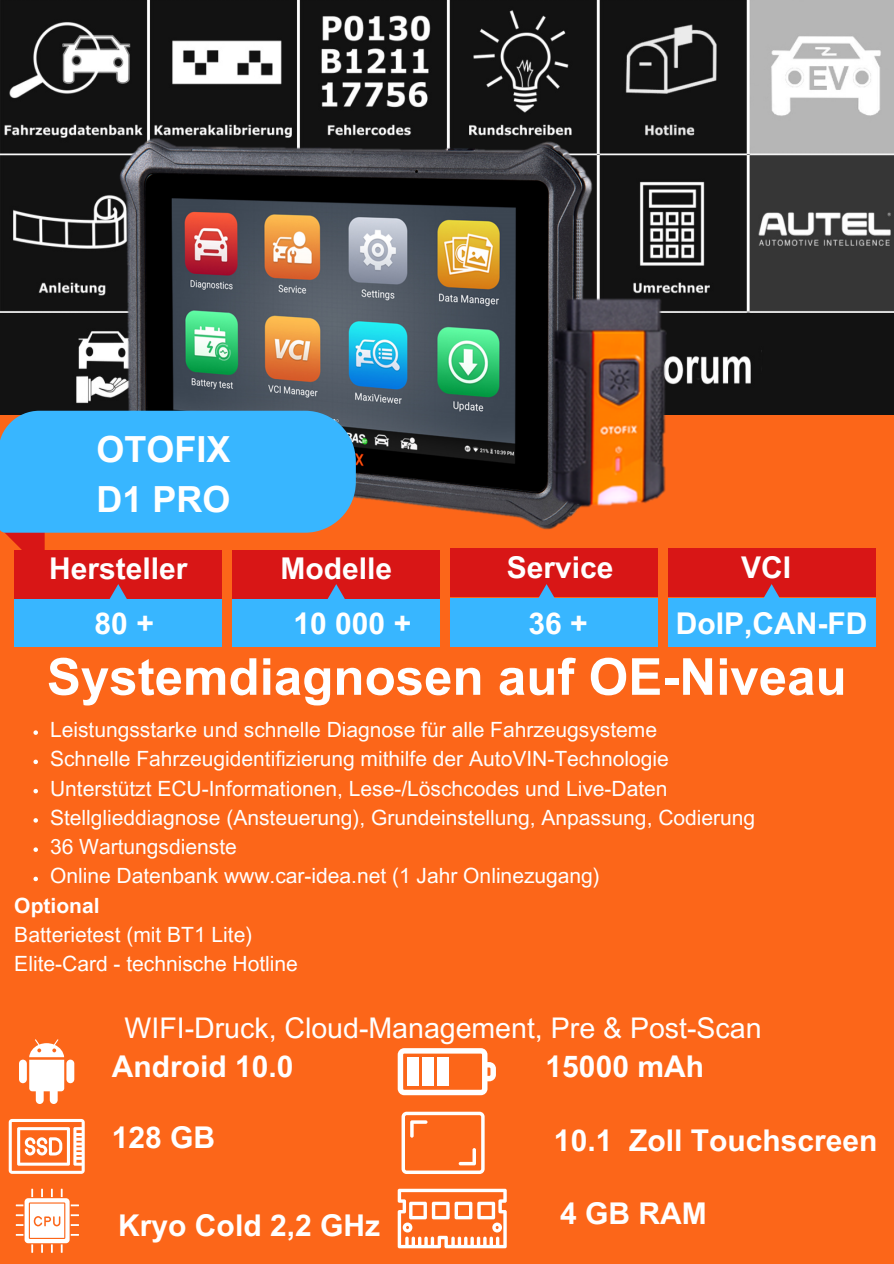
<style>
.page{position:relative;width:894px;height:1264px;background:#fff}
.page>*{position:absolute;margin:0;border:0;box-sizing:border-box;transform-origin:0 0}
.t1{font:700 51px "Arial MT Pro";color:#fff}
.t2{font:700 36px/49.5px "Arial MT Pro";color:#fff}
.t3{font:700 30px "Arial MT Pro";color:#fff}
.t4{font:28.5px "Arial MT Pro";color:#fff}
.t5{font:21px "Arial MT Pro";color:#fff}
.t6{font:700 21px "Arial MT Pro";color:#fff}
</style>
<div class="page">
<div style="left:0;top:0;width:893px;height:1263px;background:#fc6619"></div>
<div style="left:14px;top:598px;width:208px;height:49px;background:#38b6ff"></div>
<div style="left:232px;top:598px;width:208px;height:49px;background:#38b6ff"></div>
<div style="left:450px;top:598px;width:207px;height:49px;background:#38b6ff"></div>
<div style="left:667px;top:598px;width:208px;height:49px;background:#38b6ff"></div>
<svg style="left:19px;top:1039px;width:55px;height:64px"></svg>
<svg style="left:16px;top:1188px;width:63px;height:64px"></svg>
<svg style="left:397px;top:1048px;width:98px;height:47px"></svg>
<div style="left:436px;top:1057px;width:12px;height:29px;background:#fff"></div>
<div style="left:422px;top:1057px;width:11px;height:29px;background:#fff"></div>
<div style="left:407px;top:1057px;width:11px;height:29px;background:#fff"></div>
<svg style="left:401px;top:1111px;width:83px;height:62px"></svg>
<svg style="left:9px;top:1119px;width:75px;height:54px"></svg>
<svg style="left:397px;top:1188px;width:109px;height:60px"></svg>
<div style="left:14px;top:550px;width:208px;height:48px;background:#d81616"></div>
<svg style="left:99px;top:584px;width:39px;height:15px"></svg>
<div style="left:232px;top:550px;width:208px;height:48px;background:#d81616"></div>
<svg style="left:316px;top:584px;width:40px;height:15px"></svg>
<div style="left:450px;top:548px;width:208px;height:49px;background:#d81616"></div>
<svg style="left:538px;top:584px;width:17px;height:14px"></svg>
<div style="left:667px;top:548px;width:208px;height:49px;background:#d81616"></div>
<svg style="left:763px;top:584px;width:17px;height:14px"></svg>
<img style="left:0;top:0;width:893px;height:415px">
<img style="left:92px;top:57px;width:527px;height:473px">
<img style="left:537px;top:275px;width:152px;height:253px">
<svg style="left:0;top:411px;width:355px;height:139px;background:#52a8dc"></svg>
<svg style="left:33px;top:730px;width:5px;height:5px"></svg>
<svg style="left:33px;top:759px;width:5px;height:5px"></svg>
<svg style="left:33px;top:789px;width:5px;height:4px"></svg>
<svg style="left:33px;top:818px;width:5px;height:4px"></svg>
<svg style="left:33px;top:847px;width:5px;height:5px"></svg>
<svg style="left:33px;top:876px;width:5px;height:5px"></svg>
<h4 class="t2" style="left:96px;top:429px;width:135px">OTOFIX<br>D1 PRO</h4>
<h2 class="t3" style="left:49px;top:557px;width:140px">Hersteller</h2>
<h4 class="t3" style="left:280px;top:557px;width:113px">Modelle</h4>
<p class="t3" style="left:741px;top:556px;width:51px">VCI</p>
<h3 class="t3" style="left:95px;top:612px;width:61px">80 +</h3>
<h4 class="t3" style="left:293px;top:612px;width:119px">10 000 +</h4>
<h4 class="t3" style="left:506px;top:556px;width:108px">Service</h4>
<p class="t3" style="left:528px;top:612px;width:61px">36 +</p>
<p class="t3" style="left:675px;top:612px;width:193px">DoIP,CAN-FD</p>
<h1 class="t1" style="left:47px;top:657px;width:801px">Systemdiagnosen auf OE-Niveau</h1>
<p class="t5" style="left:50px;top:722px;width:608px">Leistungsstarke und schnelle Diagnose für alle Fahrzeugsysteme</p>
<p class="t5" style="left:50px;top:751px;width:620px">Schnelle Fahrzeugidentifizierung mithilfe der AutoVIN-Technologie</p>
<p class="t5" style="left:50px;top:780px;width:619px">Unterstützt ECU-Informationen, Lese-/Löschcodes und Live-Daten</p>
<p class="t5" style="left:50px;top:809px;width:706px">Stellglieddiagnose (Ansteuerung), Grundeinstellung, Anpassung, Codierung</p>
<p class="t5" style="left:50px;top:839px;width:188px">36 Wartungsdienste</p>
<p class="t5" style="left:50px;top:868px;width:551px">Online Datenbank www.car-idea.net (1 Jahr Onlinezugang)</p>
<p class="t6" style="left:14px;top:897px;width:87px">Optional</p>
<p class="t5" style="left:14px;top:926px;width:239px">Batterietest (mit BT1 Lite)</p>
<p class="t5" style="left:14px;top:956px;width:285px">Elite-Card - technische Hotline</p>
<h5 class="t4" style="left:124px;top:1016px;width:638px">WIFI-Druck, Cloud-Management, Pre &amp; Post-Scan</h5>
<p class="t3" style="left:112px;top:1054px;width:183px">Android 10.0</p>
<p class="t3" style="left:545px;top:1054px;width:160px">15000 mAh</p>
<h4 class="t3" style="left:112px;top:1126px;width:105px">128 GB</h4>
<h4 class="t3" style="left:554px;top:1129px;width:325px">10.1 Zoll Touchscreen</h4>
<p class="t3" style="left:118px;top:1213px;width:263px">Kryo Cold 2,2 GHz</p>
<h4 class="t3" style="left:560px;top:1201px;width:148px">4 GB RAM</h4>
</div>
